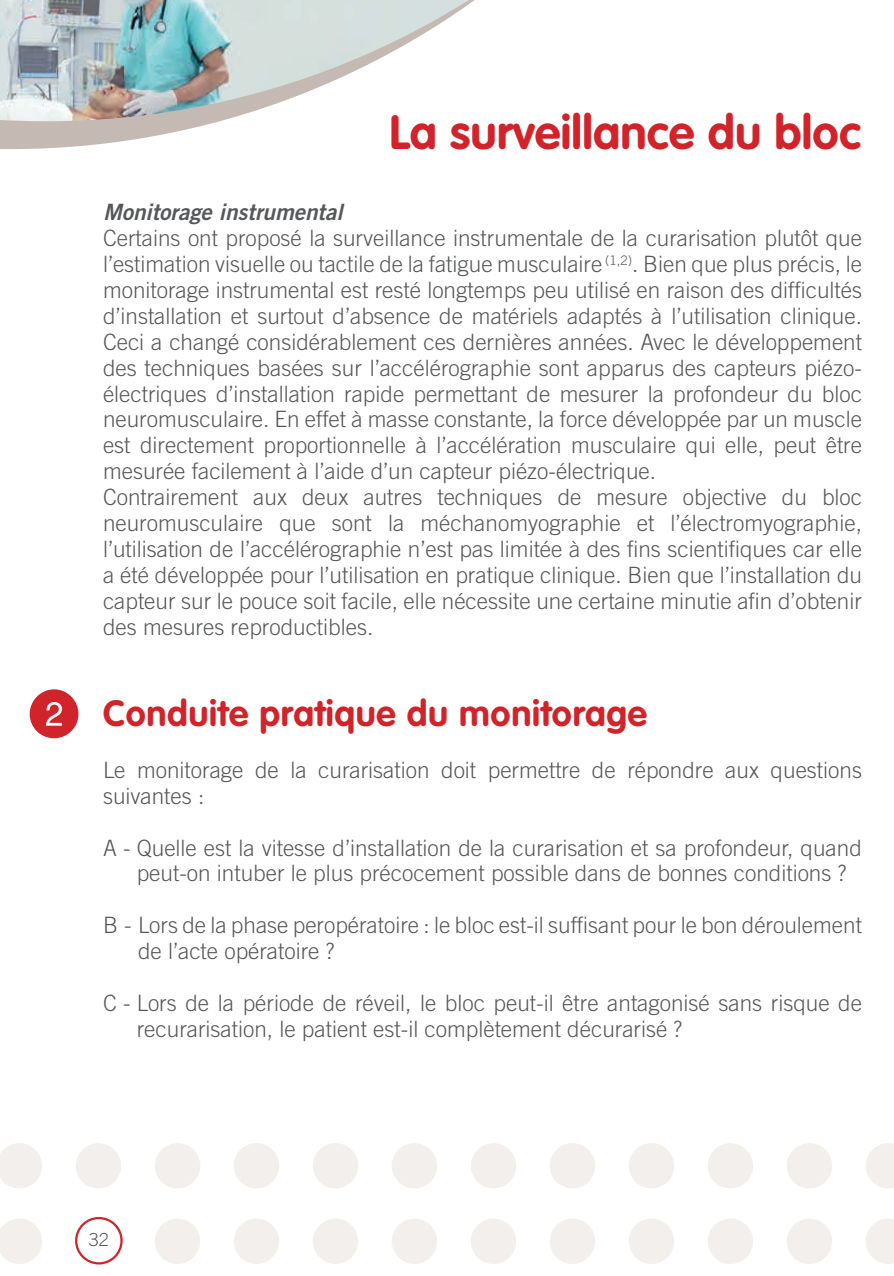
<style>
.page{position:relative;width:894px;height:1276px;background:#fff}
.page>*{position:absolute;margin:0;border:0;box-sizing:border-box;transform-origin:0 0}
.t1{font:51.3px "Numerics P03";color:#d1232a}
.t2{font:700 47.25px "VAG Rounded Std";letter-spacing:.005em;color:#d1232a}
.t3{font:700 36px "VAG Rounded Std";letter-spacing:.02em;color:#d1232a}
.t4{font:300 22.5px/25.9px "Trade Gothic LT Std";color:#57585a}
.t5{font:22.5px "Trade Gothic LT Std Bd 2 Obl";color:#57585a}
.t6{font:300 18px "Trade Gothic LT Std";color:#57585a}
</style>
<div class="page">
<svg style="left:76px;top:1143px;width:817px;height:121px"></svg>
<svg style="left:0;top:1143px;width:42px;height:121px"></svg>
<svg style="left:75px;top:1217px;width:48px;height:47px"></svg>
<div style="left:85px;top:1233px;width:28px;height:22px;background:#fff"></div>
<svg style="left:0;top:121px;width:220px;height:28px;fill:#c5b9b3"></svg>
<img style="left:0;top:0;width:475px;height:121px">
<h1 class="t1" style="left:28px;top:689px;width:53px">W</h1>
<h2 class="t2" style="left:389px;top:105px;width:473px">La surveillance du bloc</h2>
<p class="t5" style="left:103px;top:198px;width:241px">Monitorage instrumental</p>
<p class="t4" style="left:103px;top:225px;width:760px">Certains ont proposé la surveillance instrumentale de la curarisation plutôt que l’estimation visuelle ou tactile de la fatigue musculaire <sup>(1,2)</sup>. Bien que plus précis, le monitorage instrumental est resté longtemps peu utilisé en raison des difficultés d’installation et surtout d’absence de matériels adaptés à l’utilisation clinique.<br>Ceci a changé considérablement ces dernières années. Avec le développement des techniques basées sur l’accélérographie sont apparus des capteurs piézo&shy;électriques d’installation rapide permettant de mesurer la profondeur du bloc neuromusculaire. En effet à masse constante, la force développée par un muscle est directement proportionnelle à l’accélération musculaire qui elle, peut être mesurée facilement à l’aide d’un capteur piézo-électrique.<br>Contrairement aux deux autres techniques de mesure objective du bloc neuromusculaire que sont la méchanomyographie et l’électromyographie, l’utilisation de l’accélérographie n’est pas limitée à des fins scientifiques car elle a été développée pour l’utilisation en pratique clinique. Bien que l’installation du capteur sur le pouce soit facile, elle nécessite une certaine minutie afin d’obtenir des mesures reproductibles.</p>
<h3 class="t3" style="left:103px;top:692px;width:545px">Conduite pratique du monitorage</h3>
<p class="t4" style="left:103px;top:757px;width:760px">Le monitorage de la curarisation doit permettre de répondre aux questions suivantes :</p>
<p class="t4" style="left:137px;top:834px;width:726px;text-indent:-34px">A - Quelle est la vitesse d’installation de la curarisation et sa profondeur, quand peut-on intuber le plus précocement possible dans de bonnes conditions ?</p>
<p class="t4" style="left:138px;top:912px;width:725px;text-indent:-35px">B - Lors de la phase peropératoire : le bloc est-il suffisant pour le bon déroulement de l’acte opératoire ?</p>
<p class="t4" style="left:137px;top:989px;width:726px;text-indent:-34px">C - Lors de la période de réveil, le bloc peut-il être antagonisé sans risque de recurarisation, le patient est-il complètement décurarisé ?</p>
<p class="t6" style="left:89px;top:1229px;width:22px">32</p>
</div>
